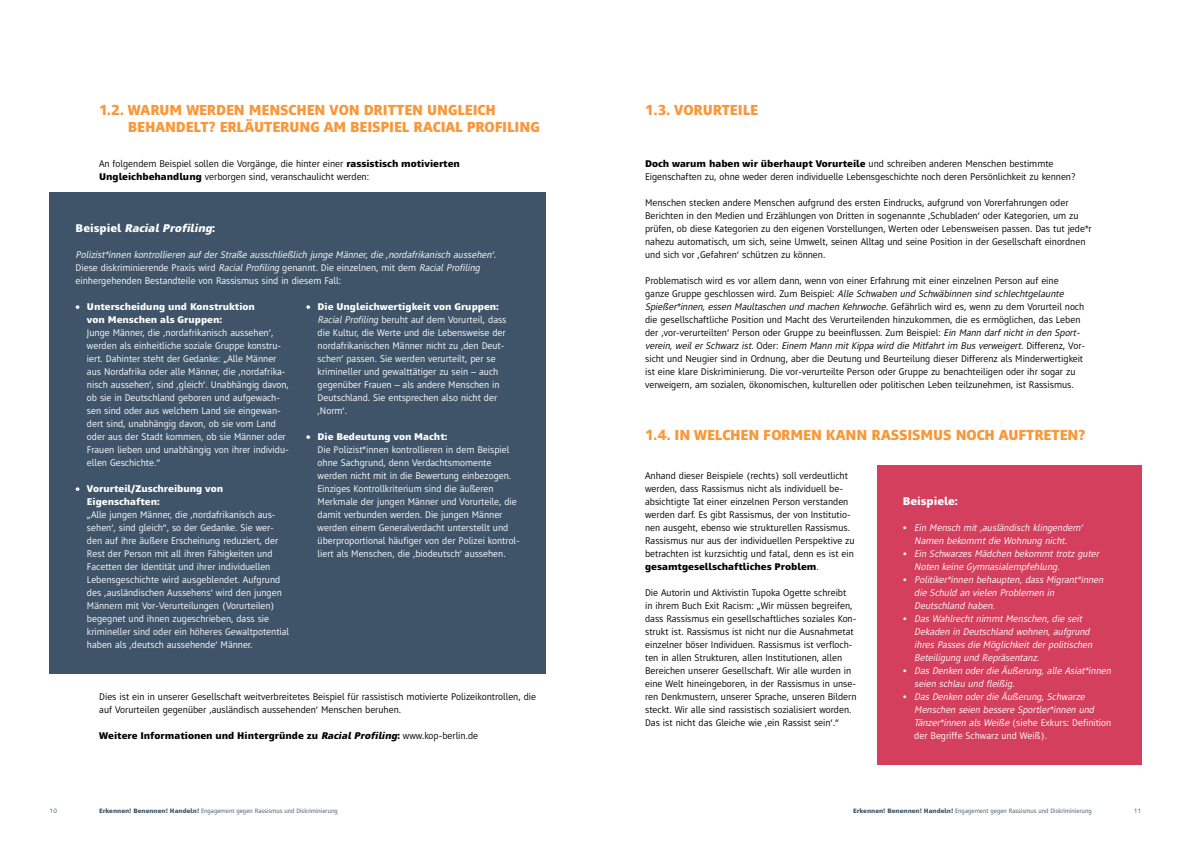
<style>
.page{position:relative;width:1191px;height:842px;background:#fff}
.page>*{position:absolute;margin:0;border:0;box-sizing:border-box;transform-origin:0 0}
.t1{font:800 15px/17.3px "Mayberry Pro";letter-spacing:-.005em;color:#f8983a;scale:.95 1}
.t2{font:italic 800 11.5px "Mayberry Pro";color:#fff}
.t3{font:800 11.5px "Mayberry Pro";color:#fff}
.t4{font:10px/13px "Mayberry Pro";color:#000}
.t5{font:10px/13px "Mayberry Pro";color:#fff}
.t6{font:italic 10px/13px "Mayberry Pro";color:#fff}
.t7{font:800 10px/13px "Mayberry Pro";color:#fff}
.t8{font:800 10px "Mayberry Pro";color:#000}
.t9{font:6.5px "Mayberry Pro";color:#3f5468}
.s1{font-weight:800}
.s2{font-style:normal}
.s3{font-style:italic}
.s4{font-weight:400}
</style>
<div class="page">
<div style="left:877px;top:466px;width:264px;height:299px;background:#d33f5d"></div>
<div style="left:50px;top:193px;width:496px;height:117px;background:#3f5468"></div>
<div style="left:50px;top:297px;width:496px;height:377px;background:#3f5468"></div>
<h1 class="t1" style="left:128px;top:100px;width:435px;text-indent:-29px">1.2. WARUM WERDEN MENSCHEN VON DRITTEN UNGLEICH<br>BEHANDELT? ERLÄUTERUNG AM BEISPIEL RACIAL PROFILING</h1>
<p class="t4" style="left:99px;top:156px;width:362px">An folgendem Beispiel sollen die Vorgänge, die hinter einer <span class="s1">rassistisch motivierten<br>Ungleichbehandlung</span> verborgen sind, veranschaulicht werden:</p>
<p class="t2" style="left:76px;top:220px;width:141px"><span class="s2">B e i s p i e l</span> RacialProfiling<span class="s2">:</span></p>
<p class="t6" style="left:76px;top:247px;width:424px">Polizist*innen kontrollieren aufderStraße ausschließlich junge Männer,die ‚nordafrikanisch aussehen‘.<br><span class="s2">Diese diskriminierende Praxis wird</span> RacialProfiling <span class="s2">genannt. Die einzelnen, mit dem</span> RacialProfiling <span class="s2">einhergehenden Bestandteile von Rassismus sind in diesem Fall:</span></p>
<p class="t7" style="left:87px;top:299px;width:169px;text-indent:-11px">• Unterscheidung und Konstruktion von Menschen als Gruppen:</p>
<p class="t5" style="left:87px;top:325px;width:203px">Junge Männer, die ‚nordafrikanisch aussehen‘, werden als einheitliche soziale Gruppe konstru&shy;iert. Dahinter steht der Gedanke: „Alle Männer aus Nordafrika oder alle Männer, die ‚nordafrika&shy;nisch aussehen‘, sind ‚gleich‘. Unabhängig davon, ob sie in Deutschland geboren und aufgewach&shy;sen sind oder aus welchem Land sie eingewan&shy;dert sind, unabhängig davon, ob sie vom Land oder aus der Stadt kommen, ob sie Männer oder Frauen lieben und unabhängig von ihrer individu&shy;ellen Geschichte.“</p>
<p class="t7" style="left:87px;top:481px;width:138px;text-indent:-11px">• Vorurteil/Zuschreibung von<br>Eigenschaften:</p>
<p class="t5" style="left:87px;top:507px;width:204px">„Alle jungen Männer, die ‚nordafrikanisch aus&shy;sehen‘, sind gleich“, so der Gedanke. Sie wer&shy;den auf ihre äußere Erscheinung reduziert, der Rest der Person mit all ihren Fähigkeiten und Facetten der Identität und ihrer individuellen Lebensgeschichte wird ausgeblendet. Aufgrund des ‚ausländischen Aussehens‘ wird den jungen Männern mit Vor-Verurteilungen (Vorurteilen) begegnet und ihnen zugeschrieben, dass sie krimineller sind oder ein höheres Gewaltpotential haben als ‚deutsch aussehende‘ Männer.</p>
<p class="t5" style="left:317px;top:299px;width:190px;text-indent:-11px"><span class="s1">• Die Ungleichwertigkeit von Gruppen:<br></span><span class="s3">RacialProfiling</span> beruht auf dem Vorurteil, dass die Kultur, die Werte und die Lebensweise der nordafrikanischen Männer nicht zu ‚den Deut&shy;schen‘ passen. Sie werden verurteilt, per se krimineller und gewalttätiger zu sein – auch gegenüber Frauen – als andere Menschen in Deutschland. Sie entsprechen also nicht der ‚Norm‘.</p>
<p class="t7" style="left:306px;top:429px;width:143px">• Die Bedeutung von Macht:</p>
<p class="t5" style="left:317px;top:442px;width:204px">Die Polizist*innen kontrollieren in dem Beispiel ohne Sachgrund, denn Verdachtsmomente werden nicht mit in die Bewertung einbezogen.<br>Einziges Kontrollkriterium sind die äußeren Merkmale der jungen Männer und Vorurteile, die damit verbunden werden. Die jungen Männer werden einem Generalverdacht unterstellt und überproportional häufiger von der Polizei kontrol&shy;liert als Menschen, die ‚biodeutsch‘ aussehen.</p>
<p class="t4" style="left:99px;top:689px;width:438px">Dies ist ein in unserer Gesellschaft weitverbreitetes Beispiel für rassistisch motivierte Polizeikontrollen, die auf Vorurteilen gegenüber ‚ausländisch aussehenden‘ Menschen beruhen.</p>
<p class="t8" style="left:99px;top:728px;width:380px">Weitere Informationen und Hintergründe zu <span class="s3">RacialProfiling</span>: <span class="s4">www.kop-berlin.de</span></p>
<h1 class="t1" style="left:645px;top:100px;width:120px">1.3. VORURTEILE</h1>
<p class="t4" style="left:645px;top:156px;width:432px"><span class="s1">Doch warum haben wir überhaupt Vorurteile</span> und schreiben anderen Menschen bestimmte<br>Eigenschaften zu, ohne weder deren individuelle Lebensgeschichte noch deren Persönlichkeit zu kennen?</p>
<p class="t4" style="left:645px;top:195px;width:448px">Menschen stecken andere Menschen aufgrund des ersten Eindrucks, aufgrund von Vorerfahrungen oder Berichten in den Medien und Erzählungen von Dritten in sogenannte ‚Schubladen‘ oder Kategorien, um zu prüfen, ob diese Kategorien zu den eigenen Vorstellungen, Werten oder Lebensweisen passen. Das tut jede*r nahezu automatisch, um sich, seine Umwelt, seinen Alltag und seine Position in der Gesellschaft einordnen und sich vor ‚Gefahren‘ schützen zu können.</p>
<p class="t4" style="left:645px;top:273px;width:441px">Problematisch wird es vor allem dann, wenn von einer Erfahrung mit einer einzelnen Person auf eine<br>g a n ze G r u p p e g e s c h lo ss e n w i rd . Z u m B e i s p i e l : <span class="s3">Alle Schwaben und Schwäbinnen sind schlechtgelaunte Spießer*innen,essen Maultaschen und machen Kehrwoche.</span>G e fä h r l i c h w i r d e s , we n n z u d e m Vo r u rt e i l n o c h die gesellschaftliche Position und Macht des Verurteilenden hinzukommen, die es ermöglichen, das Leben der ‚vor-verurteilten‘ Person oder Gruppe zu beeinflussen. Zum Beispiel: <span class="s3">Ein Mann darfnichtin den Sport&shy;verein,weilerSchwarzist.</span>O d e r : <span class="s3">Einem Mann mitKippa wird die Mitfahrtim Busverweigert.</span>D i ff e r e n z , Vo r - sicht und Neugier sind in Ordnung, aber die Deutung und Beurteilung dieser Differenz als Minderwertigkeit ist eine klare Diskriminierung. Die vor-verurteilte Person oder Gruppe zu benachteiligen oder ihr sogar zu verweigern, am sozialen, ökonomischen, kulturellen oder politischen Leben teilzunehmen, ist Rassismus.</p>
<h1 class="t1" style="left:645px;top:425px;width:465px">1.4. IN WELCHEN FORMEN KANN RASSISMUS NOCH AUFTRETEN?</h1>
<p class="t4" style="left:645px;top:468px;width:211px">Anhand dieser Beispiele (rechts) soll verdeutlicht werden, dass Rassismus nicht als individuell be&shy;absichtigte Tat einer einzelnen Person verstanden werden darf. Es gibt Rassismus, der von Institutio&shy;nen ausgeht, ebenso wie strukturellen Rassismus.<br>Rassismus nur aus der individuellen Perspektive zu betrachten ist kurzsichtig und fatal, denn es ist ein <span class="s1">gesamtgesellschaftliches Problem</span>.</p>
<p class="t4" style="left:645px;top:585px;width:213px">Die Autorin und Aktivistin Tupoka Ogette schreibt<br>in ihrem Buch Exit Racism: „Wir müssen begreifen, dass Rassismus ein gesellschaftliches soziales Kon&shy;strukt ist. Rassismus ist nicht nur die Ausnahmetat einzelner böser Individuen. Rassismus ist verfloch&shy;ten in allen Strukturen, allen Institutionen, allen Bereichen unserer Gesellschaft. Wir alle wurden in eine Welt hineingeboren, in der Rassismus in unse&shy;ren Denkmustern, unserer Sprache, unseren Bildern steckt. Wir alle sind rassistisch sozialisiert worden.<br>Das ist nicht das Gleiche wie ‚ein Rassist sein‘.“</p>
<p class="t3" style="left:903px;top:493px;width:57px">Beispiele:</p>
<p class="t6" style="left:903px;top:520px;width:184px;text-align:center"><span class="s2">•</span> Ein Mensch mit‚ausländisch klingendem‘<br>Namen bekommtdie Wohnung nicht.</p>
<p class="t6" style="left:914px;top:546px;width:189px;text-indent:-11px"><span class="s2">•</span> Ein SchwarzesMädchen bekommttrotzguter<br>Noten keine Gymnasialempfehlung.</p>
<p class="t6" style="left:914px;top:572px;width:193px;text-indent:-11px"><span class="s2">•</span> Politiker*innen behaupten,dassMigrant*innen die Schuld an vielen Problemen in<br>Deutschland haben.</p>
<p class="t6" style="left:914px;top:611px;width:182px;text-indent:-11px"><span class="s2">•</span> DasWahlrechtnimmtMenschen,die seit Dekaden in Deutschland wohnen,aufgrund ihresPassesdie Möglichkeitderpolitischen Beteiligung und Repräsentanz.</p>
<p class="t6" style="left:914px;top:663px;width:200px;text-indent:-11px"><span class="s2">•</span> DasDenken oderdie Äußerung,alle Asiat*innen seien schlau und fleißig.</p>
<p class="t6" style="left:914px;top:689px;width:198px;text-indent:-11px"><span class="s2">•</span> DasDenken oderdie Äußerung,Schwarze Menschen seien bessere Sportler*innen und Tänzer*innen alsWeiße <span class="s2">(siehe Exkurs: Definition der Begriffe Schwarz und Weiß).</span></p>
<p class="t9" style="left:50px;top:806px;width:9px">10</p>
<p class="t9" style="left:99px;top:806px;width:240px"><span class="s1">Erkennen! Benennen! Handeln!</span> Engagement gegen Rassismus und Diskriminierung</p>
<p class="t9" style="left:853px;top:806px;width:240px"><span class="s1">Erkennen! Benennen! Handeln!</span> Engagement gegen Rassismus und Diskriminierung</p>
<p class="t9" style="left:1133px;top:806px;width:9px">11</p>
</div>
